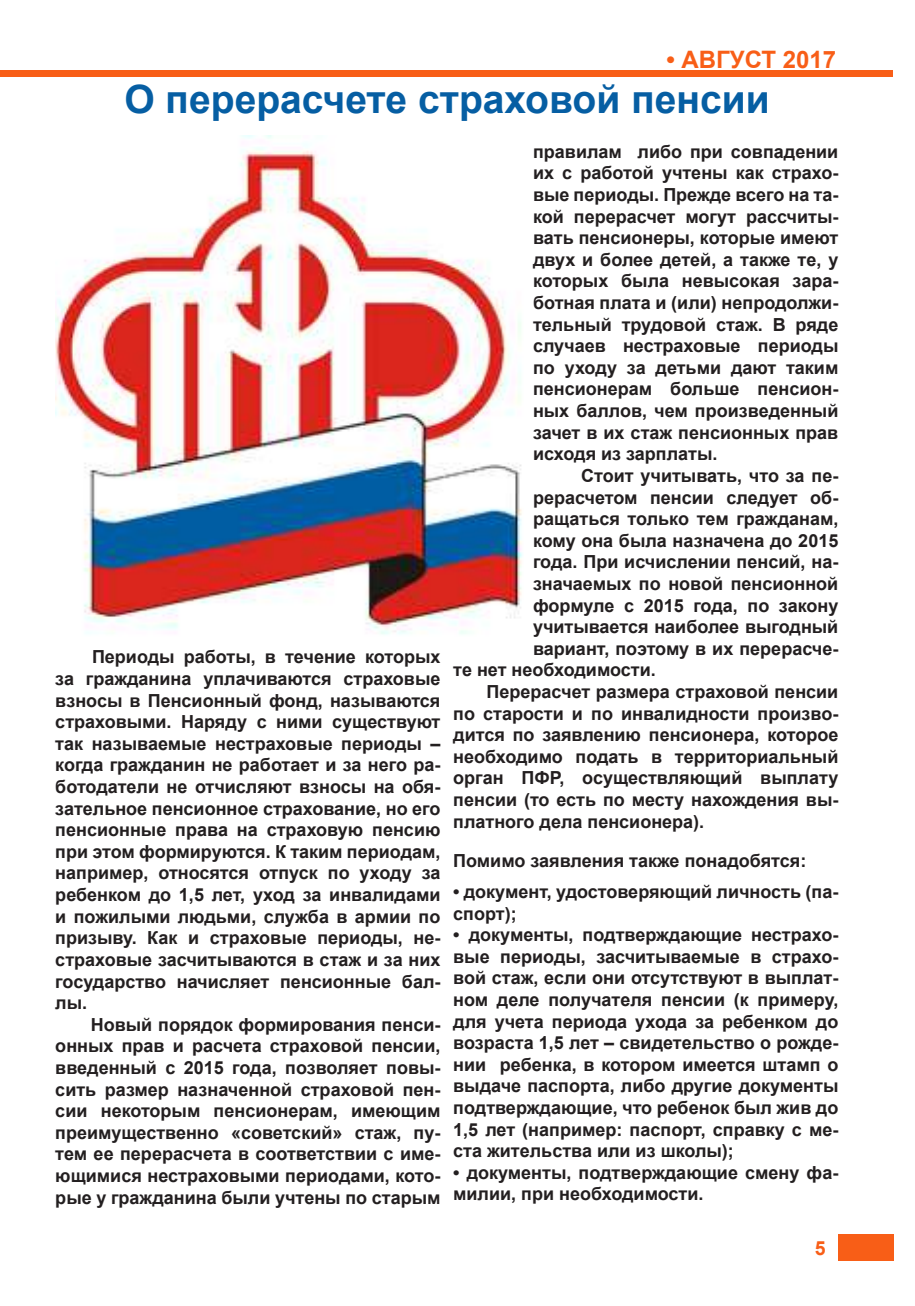
<style>
.page{position:relative;width:915px;height:1306px;background:#fff}
.page>*{position:absolute;margin:0;border:0;box-sizing:border-box;transform-origin:0 0}
.t1{font:700 39px "Arial";color:#065ea3}
.t2{font:700 24px "Arial";color:#f85e17}
.t3{font:700 19.5px "Arial";color:#f85e17}
.t4{font:700 18px/21.6px "Arial";color:#231f20;text-align:justify}
</style>
<div class="page">
<div style="left:838px;top:1234px;width:55px;height:27px;background:#f85e17"></div>
<div style="left:0;top:70px;width:892px;height:6px;background:#f85e17"></div>
<img style="left:55px;top:135px;width:468px;height:500px">
<h2 class="t2" style="left:666px;top:44px;width:171px">• АВГУСТ 2017</h2>
<h1 class="t1" style="left:124px;top:74px;width:646px">О перерасчете страховой пенсии</h1>
<p class="t4" style="left:55px;top:646px;width:386px;text-indent:37px">Периоды работы, в течение которых за гражданина уплачиваются страховые взносы в Пенсионный фонд, называются страховыми. Наряду с ними существуют так называемые нестраховые периоды – когда гражданин не работает и за него ра&shy;ботодатели не отчисляют взносы на обя&shy;зательное пенсионное страхование, но его пенсионные права на страховую пенсию при этом формируются. К таким периодам, например, относятся отпуск по уходу за ребенком до 1,5 лет, уход за инвалидами и пожилыми людьми, служба в армии по призыву. Как и страховые периоды, не&shy;страховые засчитываются в стаж и за них государство начисляет пенсионные бал&shy;лы.</p>
<p class="t4" style="left:55px;top:1014px;width:386px;text-indent:35px">Новый порядок формирования пенси&shy;онных прав и расчета страховой пенсии, введенный с 2015 года, позволяет повы&shy;сить размер назначенной страховой пен&shy;сии некоторым пенсионерам, имеющим преимущественно «советский» стаж, пу&shy;тем ее перерасчета в соответствии с име&shy;ющимися нестраховыми периодами, кото&shy;рые у гражданина были учтены по старым</p>
<p class="t4" style="left:533px;top:141px;width:307px">правилам либо при совпадении их с работой учтены как страхо&shy;вые периоды. Прежде всего на та&shy;кой перерасчет могут рассчиты&shy;вать пенсионеры, которые имеют двух и более детей, а также те, у которых была невысокая зара&shy;ботная плата и (или) непродолжи&shy;тельный трудовой стаж. В ряде случаев нестраховые периоды по уходу за детьми дают таким пенсионерам больше пенсион&shy;ных баллов, чем произведенный зачет в их стаж пенсионных прав исходя из зарплаты.</p>
<p class="t4" style="left:581px;top:465px;width:258px">Стоит учитывать, что за пе-</p>
<p class="t4" style="left:533px;top:487px;width:307px">рерасчетом пенсии следует об-</p>
<p class="t4" style="left:533px;top:508px;width:307px">ращаться только тем гражданам,</p>
<p class="t4" style="left:533px;top:530px;width:307px">кому она была назначена до 2015</p>
<p class="t4" style="left:533px;top:552px;width:307px">года. При исчислении пенсий, на-</p>
<p class="t4" style="left:533px;top:573px;width:307px">значаемых по новой пенсионной</p>
<p class="t4" style="left:533px;top:595px;width:307px">формуле с 2015 года, по закону</p>
<p class="t4" style="left:533px;top:616px;width:307px">учитывается наиболее выгодный</p>
<p class="t4" style="left:533px;top:638px;width:307px">вариант, поэтому в их перерасче-</p>
<p class="t4" style="left:453px;top:660px;width:204px">те нет необходимости.</p>
<p class="t4" style="left:486px;top:681px;width:353px">Перерасчет размера страховой пенсии</p>
<p class="t4" style="left:453px;top:703px;width:386px">по старости и по инвалидности произво-</p>
<p class="t4" style="left:453px;top:724px;width:386px">дится по заявлению пенсионера, которое</p>
<p class="t4" style="left:453px;top:746px;width:386px">необходимо подать в территориальный</p>
<p class="t4" style="left:453px;top:768px;width:386px">орган ПФР, осуществляющий выплату</p>
<p class="t4" style="left:453px;top:789px;width:386px">пенсии (то есть по месту нахождения вы-</p>
<p class="t4" style="left:453px;top:811px;width:252px">платного дела пенсионера).</p>
<p class="t4" style="left:453px;top:850px;width:354px">Помимо заявления также понадобятся:</p>
<p class="t4" style="left:453px;top:881px;width:386px">• документ, удостоверяющий личность (па&shy;спорт);</p>
<p class="t4" style="left:453px;top:924px;width:386px">• документы, подтверждающие нестрахо&shy;вые периоды, засчитываемые в страхо&shy;вой стаж, если они отсутствуют в выплат&shy;ном деле получателя пенсии (к примеру, для учета периода ухода за ребенком до возраста 1,5 лет – свидетельство о рожде&shy;нии ребенка, в котором имеется штамп о выдаче паспорта, либо другие документы подтверждающие, что ребенок был жив до 1,5 лет (например: паспорт, справку с ме&shy;ста жительства или из школы);</p>
<p class="t4" style="left:453px;top:1162px;width:386px">• документы, подтверждающие смену фа&shy;милии, при необходимости.</p>
<p class="t3" style="left:814px;top:1235px;width:12px">5</p>
</div>
